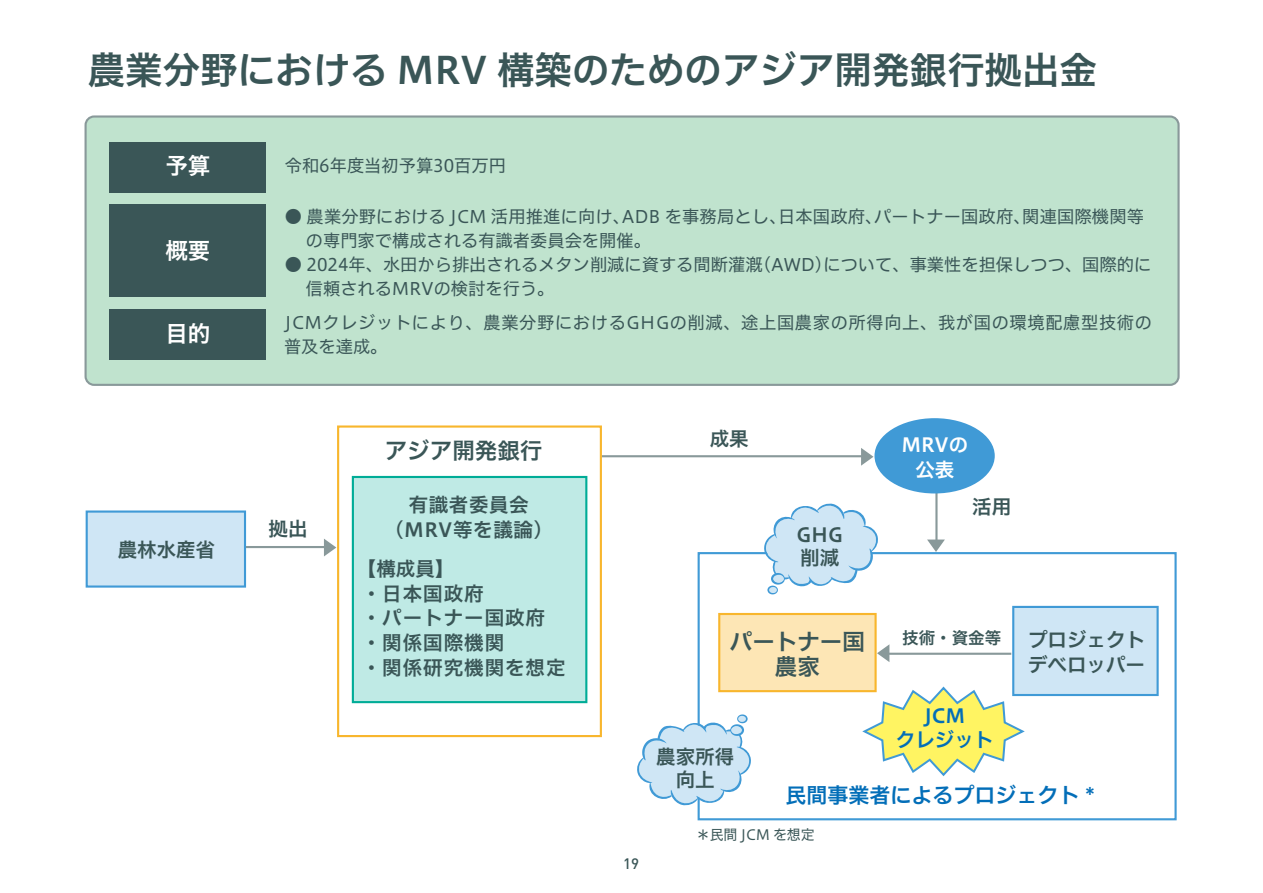
<style>
.page{position:relative;width:1263px;height:893px;background:#fff}
.page>*{position:absolute;margin:0;border:0;box-sizing:border-box;transform-origin:0 0}
.t1{font:37.5px "Hiragino UD Sans F Std W6";color:#3a5657}
.t2{font:22.5px/24.8px "Hiragino UD Sans F Std W6";color:#3a5657;text-align:center}
.t3{font:22.5px "Hiragino UD Sans F Std W6";color:#fff}
.t4{font:21px "Hiragino UD Sans F Std W6";color:#036eb8}
.t5{font:19.5px/23.2px "Hiragino UD Sans F Std W6";letter-spacing:.03em;color:#3a5657;text-align:center}
.t6{font:19.5px/24.8px "Hiragino UD Sans F Std W6";letter-spacing:.05em;color:#3a5657}
.t7{font:19.5px/24.8px "Hiragino UD Sans F Std W6";color:#3a5657}
.t8{font:19.5px/24px "Hiragino UD Sans F Std W6";color:#036eb8;text-align:center}
.t9{font:19.5px/24.8px "Hiragino UD Sans F Std W6";color:#fff;text-align:center}
.t10{font:17.25px/24px "Hiragino UD Sans F Std W4";color:#3a5657}
.t11{font:17.25px/24px "Hiragino UD Sans F Std W4";letter-spacing:.035em;color:#3a5657}
.t12{font:16.5px "Hiragino UD Sans F Std W6";color:#3a5657}
.t13{font:500 15px "DIN Pro";color:#3a5657}
.t14{font:14.25px "Hiragino UD Sans F Std W4";letter-spacing:-.01em;color:#3a5657}
</style>
<div class="page">
<div style="left:86px;top:117px;width:1092px;height:268px;background:#c0e3ce;border-radius:9px"></div>
<div style="left:85px;top:115px;width:1094px;height:271px;border:2px solid #89999a;border-radius:9px"></div>
<div style="left:86px;top:510px;width:160px;height:78px;background:#cfe6f5;border:2px solid #409ad6"></div>
<div style="left:352px;top:476px;width:235px;height:227px;background:#bfeae5;border:2px solid #00ac97"></div>
<div style="left:1012px;top:606px;width:147px;height:90px;background:#cfe6f5;border:2px solid #409ad6"></div>
<div style="left:109px;top:309px;width:157px;height:51px;background:#3a5657"></div>
<div style="left:109px;top:205px;width:157px;height:92px;background:#3a5657"></div>
<div style="left:109px;top:142px;width:157px;height:51px;background:#3a5657"></div>
<hr style="left:246px;top:546px;width:87px;height:2px;background:#89999a">
<svg style="left:324px;top:539px;width:12px;height:17px"></svg>
<hr style="left:602px;top:455px;width:262px;height:2px;background:#89999a">
<svg style="left:861px;top:448px;width:12px;height:18px"></svg>
<hr style="left:935px;top:484px;width:2px;height:59px;background:#89999a">
<svg style="left:927px;top:539px;width:18px;height:13px"></svg>
<div style="left:337px;top:425px;width:265px;height:312px;border:2px solid #f8b62d"></div>
<div style="left:698px;top:552px;width:478px;height:268px;border:2px solid #409ad6"></div>
<div style="left:874px;top:418px;width:121px;height:75px;background:#409ad6;border-radius:50%"></div>
<div style="left:718px;top:613px;width:159px;height:79px;background:#fde6b5;border:2px solid #f8b62d"></div>
<hr style="left:886px;top:653px;width:125px;height:2px;background:#89999a">
<svg style="left:877px;top:644px;width:12px;height:18px"></svg>
<svg style="left:862px;top:685px;width:165px;height:92px"></svg>
<svg style="left:763px;top:503px;width:116px;height:91px"></svg>
<svg style="left:637px;top:714px;width:114px;height:92px"></svg>
<h1 class="t1" style="left:88px;top:41px;width:1011px">農業分野における MRV 構築のためのアジア開発銀行拠出金</h1>
<h2 class="t3" style="left:165px;top:148px;width:46px">予算</h2>
<h2 class="t3" style="left:165px;top:233px;width:46px">概要</h2>
<h2 class="t3" style="left:165px;top:316px;width:46px">目的</h2>
<p class="t5" style="left:118px;top:537px;width:99px">農林水産省</p>
<p class="t10" style="left:285px;top:153px;width:223px">令和6年度当初予算30百万円</p>
<p class="t10" style="left:284px;top:204px;width:861px">● 農業分野における JCM 活用推進に向け、ADB を事務局とし、日本国政府、パートナー国政府、関連国際機関等　 の専門家で構成される有識者委員会を開催。</p>
<p class="t10" style="left:285px;top:252px;width:868px">● 2024年、水田から排出されるメタン削減に資する間断灌漑(AWD)について、事業性を担保しつつ、国際的に　信頼されるMRVの検討を行う。</p>
<p class="t11" style="left:284px;top:310px;width:869px">JCMクレジットにより、農業分野におけるGHGの削減、途上国農家の所得向上、我が国の環境配慮型技術の普及を達成。</p>
<p class="t5" style="left:268px;top:515px;width:40px">拠出</p>
<p class="t5" style="left:710px;top:426px;width:40px">成果</p>
<h2 class="t2" style="left:385px;top:437px;width:159px">アジア開発銀行</h2>
<p class="t9" style="left:902px;top:431px;width:68px">MRVの公表</p>
<p class="t5" style="left:394px;top:491px;width:151px;line-height:24.8px">有識者委員会(MRV等を議論)</p>
<p class="t6" style="left:357px;top:555px;width:210px">【構成員】<br>・日本国政府<br>・パートナー国政府<br>・関係国際機関<br>・関係研究機関を想定</p>
<p class="t5" style="left:796px;top:522px;width:48px;text-align:left">GHG削減</p>
<h2 class="t2" style="left:730px;top:628px;width:136px">パートナー国農家</h2>
<p class="t5" style="left:972px;top:494px;width:40px">活用</p>
<p class="t12" style="left:902px;top:625px;width:100px">技術・資金等</p>
<p class="t7" style="left:1028px;top:626px;width:118px">プロジェクトデベロッパー</p>
<p class="t5" style="left:656px;top:744px;width:79px">農家所得向上</p>
<p class="t8" style="left:896px;top:702px;width:99px">JCM<br>クレジット</p>
<p class="t4" style="left:785px;top:779px;width:311px">民間事業者によるプロジェクト *</p>
<p class="t13" style="left:623px;top:853px;width:17px">19</p>
<p class="t14" style="left:696px;top:824px;width:120px">＊民間 JCM を想定</p>
</div>
